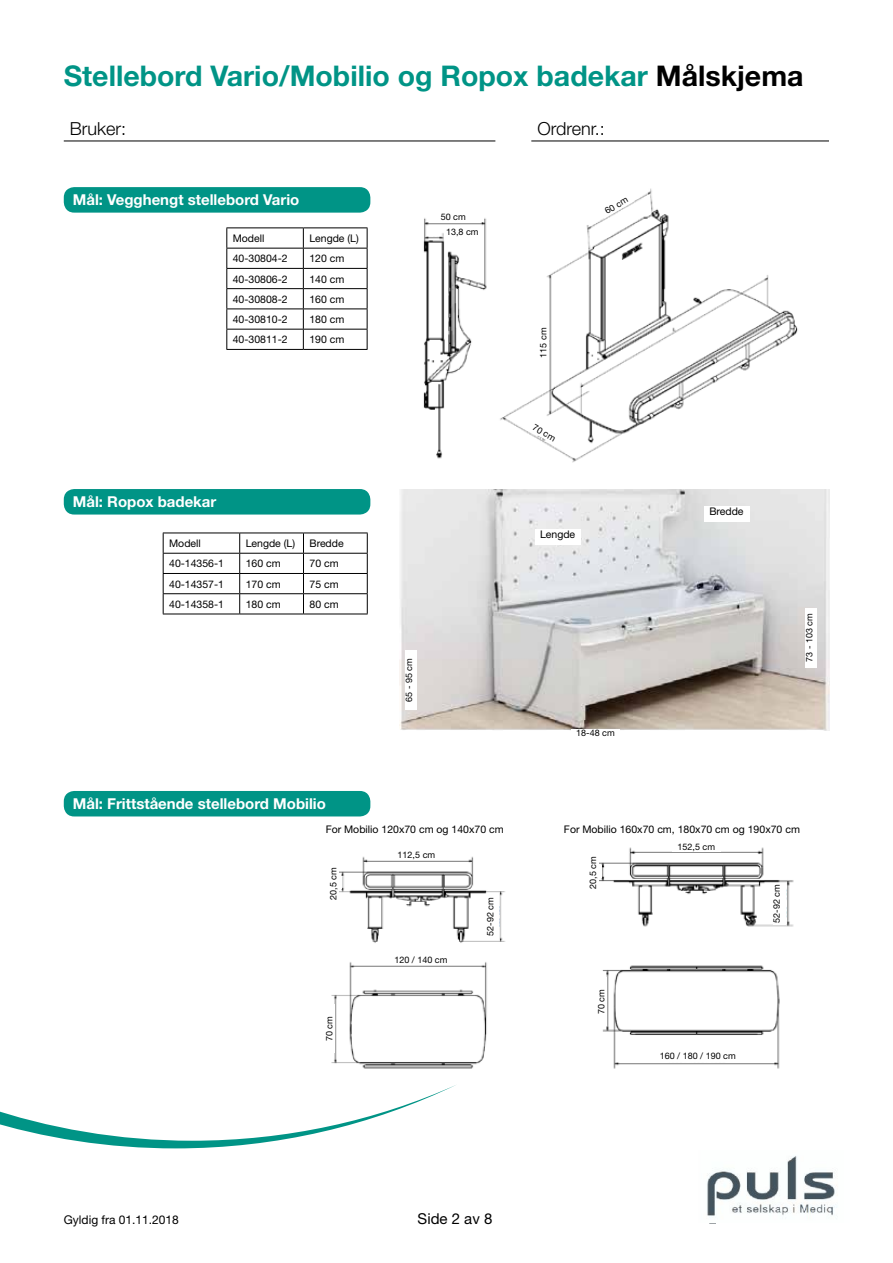
<style>
.page{position:relative;width:893px;height:1263px;background:#fff}
.page>*{position:absolute;margin:0;border:0;box-sizing:border-box;transform-origin:0 0}
.t1{font:700 28.5px "Helvetica Neue LT";color:#009486}
.t2{font:300 18px "Helvetica Neue LT";color:#000}
.t3{font:700 15px "Helvetica Neue LT";color:#fff}
.t4{font:15px "Helvetica Neue LT";color:#000}
.t5{font:12px "Helvetica Neue LT";color:#000}
.t6{font:10.5px "Helvetica Neue LT";color:#000}
.t7{font:9px "Helvetica Neue LT";color:#000}
.s1{color:#000}
</style>
<div class="page">
<svg style="left:0;top:1085px;width:456px;height:63px"></svg>
<hr style="left:64px;top:141px;width:431px;height:1px;background:#000">
<hr style="left:531px;top:141px;width:298px;height:1px;background:#000">
<div style="left:64px;top:187px;width:306px;height:26px;background:#009486;border-radius:10px"></div>
<div style="left:64px;top:489px;width:306px;height:25px;background:#009486;border-radius:10px"></div>
<div style="left:64px;top:791px;width:306px;height:25px;background:#009486;border-radius:10px"></div>
<hr style="left:226px;top:227px;width:77px;height:1px;background:#000">
<hr style="left:303px;top:227px;width:64px;height:1px;background:#000">
<hr style="left:226px;top:248px;width:77px;height:1px;background:#000">
<hr style="left:303px;top:248px;width:64px;height:1px;background:#000">
<hr style="left:226px;top:268px;width:77px;height:1px;background:#000">
<hr style="left:303px;top:268px;width:64px;height:1px;background:#000">
<hr style="left:226px;top:288px;width:77px;height:1px;background:#000">
<hr style="left:303px;top:288px;width:64px;height:1px;background:#000">
<hr style="left:226px;top:308px;width:77px;height:1px;background:#000">
<hr style="left:303px;top:308px;width:64px;height:1px;background:#000">
<hr style="left:226px;top:329px;width:77px;height:1px;background:#000">
<svg style="left:226px;top:228px;width:1px;height:121px"></svg>
<hr style="left:303px;top:329px;width:64px;height:1px;background:#000">
<svg style="left:303px;top:228px;width:1px;height:121px"></svg>
<svg style="left:367px;top:228px;width:1px;height:121px"></svg>
<hr style="left:226px;top:349px;width:77px;height:1px;background:#000">
<hr style="left:303px;top:349px;width:64px;height:1px;background:#000">
<img style="left:400px;top:489px;width:429px;height:241px">
<div style="left:535px;top:529px;width:45px;height:16px;background:#fff"></div>
<div style="left:704px;top:506px;width:45px;height:16px;background:#fff"></div>
<div style="left:571px;top:729px;width:49px;height:10px;background:#fff"></div>
<div style="left:405px;top:650px;width:11px;height:60px;background:#fff"></div>
<div style="left:805px;top:608px;width:11px;height:60px;background:#fff"></div>
<img style="left:500px;top:188px;width:298px;height:275px">
<svg style="left:599px;top:193px;width:35px;height:26px"></svg>
<div style="left:539px;top:325px;width:10px;height:35px;background:#fff"></div>
<svg style="left:526px;top:421px;width:35px;height:25px"></svg>
<img style="left:423px;top:218px;width:64px;height:241px">
<div style="left:427px;top:226px;width:14px;height:9px;background:#fff"></div>
<div style="left:445px;top:228px;width:35px;height:9px;background:#fff"></div>
<div style="left:436px;top:213px;width:35px;height:10px;background:#fff"></div>
<hr style="left:163px;top:533px;width:77px;height:1px;background:#000">
<hr style="left:240px;top:533px;width:63px;height:1px;background:#000">
<hr style="left:303px;top:533px;width:65px;height:1px;background:#000">
<hr style="left:163px;top:553px;width:77px;height:1px;background:#000">
<hr style="left:240px;top:553px;width:63px;height:1px;background:#000">
<hr style="left:303px;top:553px;width:65px;height:1px;background:#000">
<hr style="left:163px;top:573px;width:77px;height:1px;background:#000">
<hr style="left:240px;top:573px;width:63px;height:1px;background:#000">
<hr style="left:303px;top:573px;width:65px;height:1px;background:#000">
<hr style="left:163px;top:593px;width:77px;height:1px;background:#000">
<svg style="left:163px;top:533px;width:1px;height:81px"></svg>
<hr style="left:240px;top:593px;width:63px;height:1px;background:#000">
<svg style="left:239px;top:533px;width:1px;height:81px"></svg>
<hr style="left:303px;top:593px;width:65px;height:1px;background:#000">
<svg style="left:303px;top:533px;width:1px;height:81px"></svg>
<svg style="left:367px;top:533px;width:1px;height:81px"></svg>
<hr style="left:163px;top:614px;width:77px;height:1px;background:#000">
<hr style="left:240px;top:614px;width:63px;height:1px;background:#000">
<hr style="left:303px;top:614px;width:65px;height:1px;background:#000">
<img style="left:331px;top:856px;width:174px;height:213px">
<div style="left:392px;top:850px;width:49px;height:10px;background:#fff"></div>
<div style="left:393px;top:955px;width:56px;height:10px;background:#fff"></div>
<div style="left:325px;top:1004px;width:10px;height:49px;background:#fff"></div>
<div style="left:334px;top:876px;width:8px;height:13px;background:#fff"></div>
<div style="left:330px;top:859px;width:9px;height:49px;background:#fff"></div>
<div style="left:486px;top:895px;width:13px;height:43px;background:#fff"></div>
<img style="left:599px;top:847px;width:195px;height:222px">
<div style="left:659px;top:1052px;width:77px;height:10px;background:#fff"></div>
<div style="left:597px;top:977px;width:10px;height:49px;background:#fff"></div>
<div style="left:593px;top:865px;width:9px;height:13px;background:#fff"></div>
<div style="left:773px;top:883px;width:13px;height:41px;background:#fff"></div>
<div style="left:672px;top:842px;width:49px;height:10px;background:#fff"></div>
<img style="left:707px;top:1156px;width:130px;height:61px">
<h1 class="t1" style="left:64px;top:58px;width:741px">Stellebord Vario/Mobilio og Ropox badekar <span class="s1">Målskjema</span></h1>
<h2 class="t2" style="left:70px;top:118px;width:58px">Bruker:</h2>
<h2 class="t2" style="left:537px;top:118px;width:69px">Ordrenr.:</h2>
<h3 class="t3" style="left:73px;top:190px;width:228px">Mål: Vegghengt stellebord Vario</h3>
<p class="t6" style="left:233px;top:232px;width:33px">Modell</p>
<p class="t6" style="left:309px;top:232px;width:51px">Lengde (L)</p>
<p class="t6" style="left:233px;top:252px;width:56px">40-30804-2</p>
<p class="t6" style="left:309px;top:252px;width:37px">120 cm</p>
<p class="t6" style="left:233px;top:273px;width:56px">40-30806-2</p>
<p class="t6" style="left:309px;top:273px;width:37px">140 cm</p>
<p class="t6" style="left:233px;top:293px;width:56px">40-30808-2</p>
<p class="t6" style="left:309px;top:293px;width:37px">160 cm</p>
<p class="t6" style="left:233px;top:313px;width:56px">40-30810-2</p>
<p class="t6" style="left:309px;top:313px;width:37px">180 cm</p>
<p class="t6" style="left:233px;top:333px;width:56px">40-30811-2</p>
<p class="t6" style="left:309px;top:333px;width:37px">190 cm</p>
<p class="t7" style="left:441px;top:212px;width:27px">50 cm</p>
<p class="t7" style="left:446px;top:226px;width:34px">13,8 cm</p>
<h3 class="t3" style="left:73px;top:492px;width:145px">Mål: Ropox badekar</h3>
<p class="t6" style="left:169px;top:537px;width:33px">Modell</p>
<p class="t6" style="left:246px;top:537px;width:51px">Lengde (L)</p>
<p class="t6" style="left:309px;top:537px;width:36px">Bredde</p>
<p class="t6" style="left:169px;top:557px;width:56px">40-14356-1</p>
<p class="t6" style="left:246px;top:557px;width:37px">160 cm</p>
<p class="t6" style="left:309px;top:557px;width:31px">70 cm</p>
<p class="t6" style="left:169px;top:578px;width:56px">40-14357-1</p>
<p class="t6" style="left:246px;top:578px;width:37px">170 cm</p>
<p class="t6" style="left:309px;top:578px;width:31px">75 cm</p>
<p class="t6" style="left:169px;top:598px;width:56px">40-14358-1</p>
<p class="t6" style="left:246px;top:598px;width:37px">180 cm</p>
<p class="t6" style="left:309px;top:598px;width:31px">80 cm</p>
<h3 class="t3" style="left:73px;top:794px;width:255px">Mål: Frittstående stellebord Mobilio</h3>
<p class="t7" style="left:404px;top:701px;width:45px;rotate:-90deg">65 - 95 cm</p>
<p class="t7" style="left:603px;top:207px;width:27px;rotate:-30deg">60 cm</p>
<p class="t7" style="left:538px;top:358px;width:32px;rotate:-90deg">115 cm</p>
<p class="t7" style="left:536px;top:422px;width:27px;rotate:30deg">70 cm</p>
<p class="t6" style="left:540px;top:528px;width:37px">Lengde</p>
<p class="t7" style="left:576px;top:728px;width:40px">18-48 cm</p>
<p class="t6" style="left:709px;top:505px;width:36px">Bredde</p>
<p class="t7" style="left:804px;top:662px;width:50px;rotate:-90deg">73 - 103 cm</p>
<p class="t6" style="left:326px;top:823px;width:179px">For Mobilio 120x70 cm og 140x70 cm</p>
<p class="t6" style="left:564px;top:823px;width:237px">For Mobilio 160x70 cm, 180x70 cm og 190x70 cm</p>
<p class="t7" style="left:328px;top:899px;width:34px;rotate:-90deg">20,5 cm</p>
<p class="t7" style="left:324px;top:1041px;width:27px;rotate:-90deg">70 cm</p>
<p class="t7" style="left:398px;top:849px;width:39px">112,5 cm</p>
<p class="t7" style="left:394px;top:954px;width:55px">120 / 140 cm</p>
<p class="t7" style="left:485px;top:936px;width:40px;rotate:-90deg">52-92 cm</p>
<p class="t5" style="left:64px;top:1212px;width:117px">Gyldig fra 01.11.2018</p>
<h3 class="t4" style="left:418px;top:1209px;width:76px">Side 2 av 8</h3>
<p class="t7" style="left:588px;top:889px;width:34px;rotate:-90deg">20,5 cm</p>
<p class="t7" style="left:596px;top:1014px;width:27px;rotate:-90deg">70 cm</p>
<p class="t7" style="left:677px;top:841px;width:39px">152,5 cm</p>
<p class="t7" style="left:771px;top:923px;width:40px;rotate:-90deg">52-92 cm</p>
<p class="t7" style="left:660px;top:1051px;width:78px">160 / 180 / 190 cm</p>
</div>
